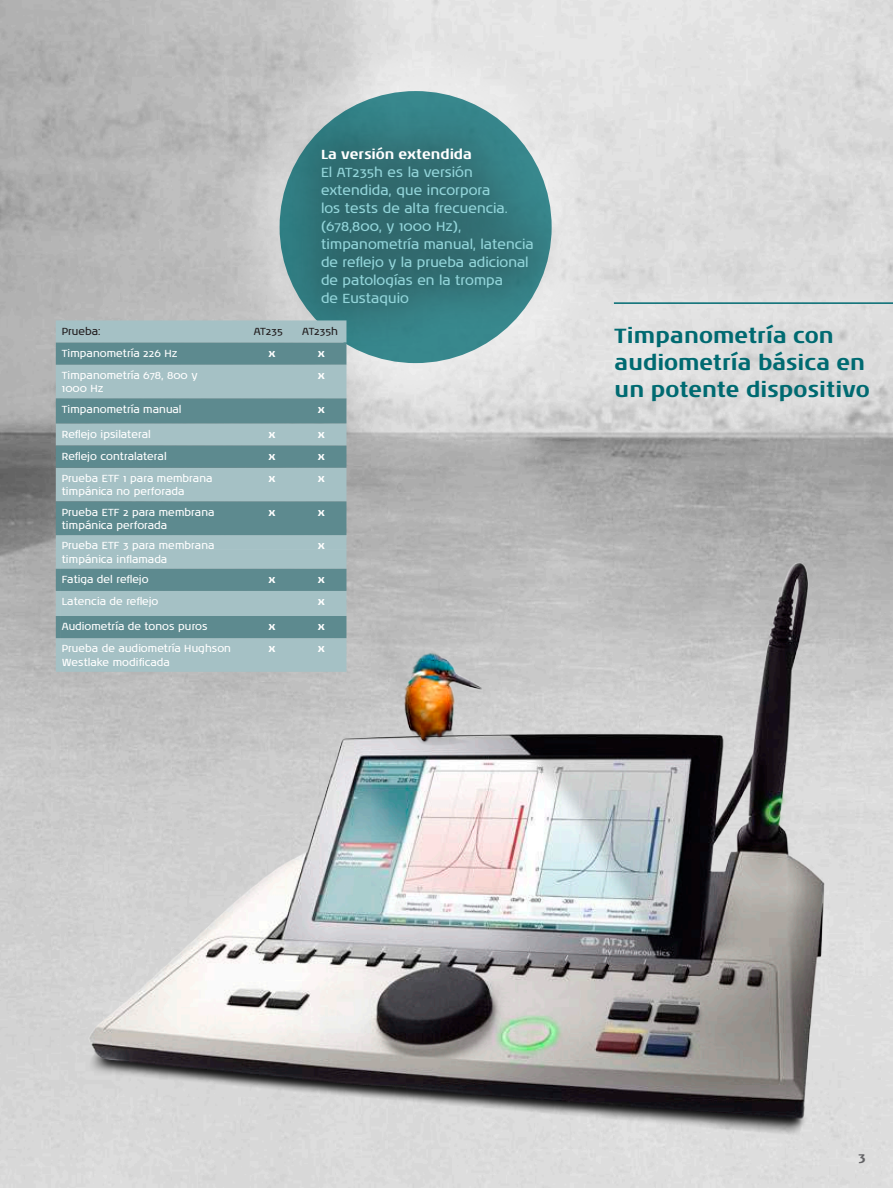
<style>
.page{position:relative;width:893px;height:1188px;background:#fff}
.page>*{position:absolute;margin:0;border:0;box-sizing:border-box;transform-origin:0 0}
.t1{font:700 21px/27px "Noa LT Pro";color:#006a71}
.t2{font:13.5px/18px "Noa LT Pro";color:#93d5da}
.t3{font:700 13.5px "Noa LT Pro";color:#fff}
.t4{font:700 13.5px "Noa LT Pro";color:#636366}
.t5{font:10.5px/13.5px "Noa LT Pro";color:#fff}
.t6{font:700 10.5px "Noa LT Pro";color:#fff}
.t7{font:10.5px "Noa LT Pro";color:#231f20}
</style>
<div class="page">
<img style="left:0;top:0;width:893px;height:1188px">
<div style="left:592px;top:278px;width:301px;height:50px;background:#dfdfdf"></div>
<hr style="left:614px;top:302px;width:279px;height:2px;background:#006a71">
<div style="left:213px;top:25px;width:405px;height:405px;background:#fff;opacity:.49"></div>
<div style="left:280px;top:91px;width:272px;height:272px;background:#38888d;border-radius:50%"></div>
<div style="left:274px;top:102px;width:305px;height:250px;background:#231f20;opacity:.28"></div>
<svg style="left:56px;top:320px;width:290px;height:352px;background:#a4bfc3"></svg>
<svg style="left:56px;top:343px;width:290px;height:295px;background:#81a5a9"></svg>
<img style="left:61px;top:550px;width:813px;height:603px">
<img style="left:387px;top:635px;width:107px;height:116px">
<p class="t3" style="left:321px;top:144px;width:152px">La versión extendida</p>
<p class="t2" style="left:321px;top:163px;width:214px">El AT235h es la versión extendida, que incorpora<br>los tests de alta frecuencia. (678,800, y 1000 Hz), timpanometría manual, latencia de reflejo y la prueba adicional de patologías en la trompa<br>de Eustaquio</p>
<p class="t7" style="left:62px;top:324px;width:40px">Prueba:</p>
<p class="t7" style="left:254px;top:324px;width:31px">AT235</p>
<p class="t7" style="left:302px;top:324px;width:37px">AT235h</p>
<p class="t5" style="left:62px;top:346px;width:117px">Timpanometría 226 Hz</p>
<p class="t6" style="left:268px;top:345px;width:9px">x</p>
<p class="t6" style="left:318px;top:345px;width:9px">x</p>
<p class="t5" style="left:62px;top:368px;width:137px">Timpanometría 678, 800 y<br>1000 Hz</p>
<p class="t6" style="left:318px;top:367px;width:9px">x</p>
<p class="t5" style="left:62px;top:402px;width:121px">Timpanometría manual</p>
<p class="t6" style="left:318px;top:401px;width:9px">x</p>
<p class="t5" style="left:62px;top:427px;width:91px">Reflejo ipsilateral</p>
<p class="t6" style="left:268px;top:426px;width:9px">x</p>
<p class="t6" style="left:318px;top:426px;width:9px">x</p>
<p class="t5" style="left:62px;top:449px;width:106px">Reflejo contralateral</p>
<p class="t6" style="left:268px;top:448px;width:9px">x</p>
<p class="t6" style="left:318px;top:448px;width:9px">x</p>
<p class="t5" style="left:62px;top:471px;width:152px">Prueba ETF 1 para membrana timpánica no perforada</p>
<p class="t6" style="left:268px;top:470px;width:9px">x</p>
<p class="t6" style="left:318px;top:470px;width:9px">x</p>
<p class="t5" style="left:62px;top:505px;width:154px">Prueba ETF 2 para membrana timpánica perforada</p>
<p class="t6" style="left:268px;top:504px;width:9px">x</p>
<p class="t6" style="left:318px;top:504px;width:9px">x</p>
<p class="t5" style="left:62px;top:539px;width:154px">Prueba ETF 3 para membrana timpánica inflamada</p>
<p class="t6" style="left:318px;top:538px;width:9px">x</p>
<p class="t5" style="left:62px;top:572px;width:88px">Fatiga del reflejo</p>
<p class="t6" style="left:268px;top:571px;width:9px">x</p>
<p class="t6" style="left:318px;top:571px;width:9px">x</p>
<p class="t5" style="left:62px;top:594px;width:98px">Latencia de reflejo</p>
<p class="t6" style="left:318px;top:593px;width:9px">x</p>
<p class="t5" style="left:62px;top:620px;width:147px">Audiometría de tonos puros</p>
<p class="t6" style="left:268px;top:619px;width:9px">x</p>
<p class="t6" style="left:318px;top:619px;width:9px">x</p>
<p class="t5" style="left:62px;top:642px;width:171px">Prueba de audiometría Hughson<br>Westlake modificada</p>
<p class="t6" style="left:268px;top:641px;width:9px">x</p>
<p class="t6" style="left:318px;top:641px;width:9px">x</p>
<h1 class="t1" style="left:615px;top:321px;width:257px">Timpanometría con audiometría básica en un potente dispositivo</h1>
<p class="t4" style="left:858px;top:1147px;width:9px">3</p>
</div>
